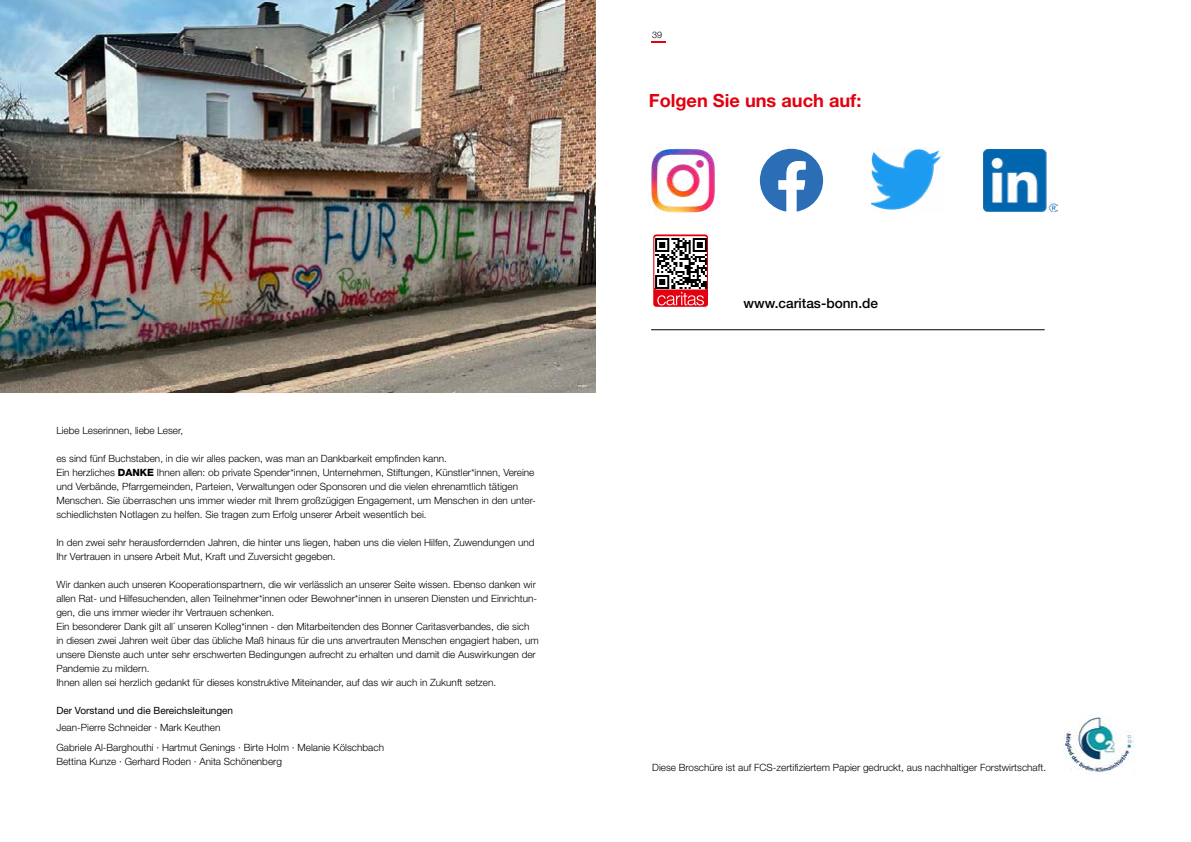
<style>
.page{position:relative;width:1191px;height:842px;background:#fff}
.page>*{position:absolute;margin:0;border:0;box-sizing:border-box;transform-origin:0 0}
.t1{font:700 18.2px "Helvetica Neue";color:#e3000f}
.t2{font:500 13.7px "Helvetica Neue";color:#000}
.t3{font:300 10px/14px "Helvetica Neue";color:#000}
.t4{font:10px "Helvetica Neue";color:#000}
.t5{font:300 9px "Helvetica Neue";color:#000}
.s1{font-weight:800}
</style>
<div class="page">
<img style="left:0;top:0;width:595px;height:392px">
<svg style="left:654px;top:292px;width:53px;height:14px"></svg>
<div style="left:652px;top:234px;width:57px;height:74px;border:1px solid #fff;border-radius:3px"></div>
<img style="left:653px;top:235px;width:54px;height:57px">
<hr style="left:651px;top:329px;width:393px;height:1px;background:#000">
<img style="left:1063px;top:714px;width:71px;height:60px">
<hr style="left:1064px;top:770px;width:20px;height:4px;background:#fff">
<hr style="left:1116px;top:767px;width:15px;height:3px;background:#fff">
<hr style="left:1112px;top:771px;width:20px;height:3px;background:#fff">
<img style="left:650px;top:148px;width:65px;height:65px">
<img style="left:871px;top:149px;width:72px;height:61px">
<svg style="left:760px;top:149px;width:63px;height:63px"></svg>
<img style="left:983px;top:149px;width:74px;height:63px">
<svg style="left:651px;top:41px;width:15px;height:1px"></svg>
<p class="t3" style="left:56px;top:423px;width:128px">Liebe Leserinnen, liebe Leser,</p>
<p class="t3" style="left:56px;top:451px;width:481px">es sind fünf Buchstaben, in die wir alles packen, was man an Dankbarkeit empfinden kann.<br>Ein herzliches <span class="s1">DANKE</span> Ihnen allen: ob private Spender*innen, Unternehmen, Stiftungen, Künstler*innen, Vereine und Verbände, Pfarrgemeinden, Parteien, Verwaltungen oder Sponsoren und die vielen ehrenamtlich tätigen Menschen. Sie überraschen uns immer wieder mit Ihrem großzügigen Engagement, um Menschen in den unter&shy;schiedlichsten Notlagen zu helfen. Sie tragen zum Erfolg unserer Arbeit wesentlich bei.</p>
<p class="t3" style="left:56px;top:535px;width:480px">In den zwei sehr herausfordernden Jahren, die hinter uns liegen, haben uns die vielen Hilfen, Zuwendungen und<br>Ihr Vertrauen in unsere Arbeit Mut, Kraft und Zuversicht gegeben.</p>
<p class="t3" style="left:56px;top:577px;width:484px">Wir danken auch unseren Kooperationspartnern, die wir verlässlich an unserer Seite wissen. Ebenso danken wir allen Rat- und Hilfesuchenden, allen Teilnehmer*innen oder Bewohner*innen in unseren Diensten und Einrichtun&shy;gen, die uns immer wieder ihr Vertrauen schenken.<br>Ein besonderer Dank gilt all´ unseren Kolleg*innen - den Mitarbeitenden des Bonner Caritasverbandes, die sich in diesen zwei Jahren weit über das übliche Maß hinaus für die uns anvertrauten Menschen engagiert haben, um unsere Dienste auch unter sehr erschwerten Bedingungen aufrecht zu erhalten und damit die Auswirkungen der Pandemie zu mildern.<br>Ihnen allen sei herzlich gedankt für dieses konstruktive Miteinander, auf das wir auch in Zukunft setzen.</p>
<p class="t4" style="left:56px;top:704px;width:178px">Der Vorstand und die Bereichsleitungen</p>
<p class="t3" style="left:56px;top:717px;width:329px;line-height:19.7px">Jean-Pierre Schneider · Mark Keuthen<br>Gabriele Al-Barghouthi · Hartmut Genings · Birte Holm · Melanie Kölschbach</p>
<p class="t3" style="left:56px;top:754px;width:227px">Bettina Kunze · Gerhard Roden · Anita Schönenberg</p>
<p class="t5" style="left:652px;top:29px;width:12px">39</p>
<h1 class="t1" style="left:649px;top:90px;width:214px">Folgen Sie uns auch auf:</h1>
<h2 class="t2" style="left:743px;top:295px;width:136px">www.caritas-bonn.de</h2>
<p class="t3" style="left:652px;top:760px;width:395px">Diese Broschüre ist auf FCS-zertifiziertem Papier gedruckt, aus nachhaltiger Forstwirtschaft.</p>
</div>
